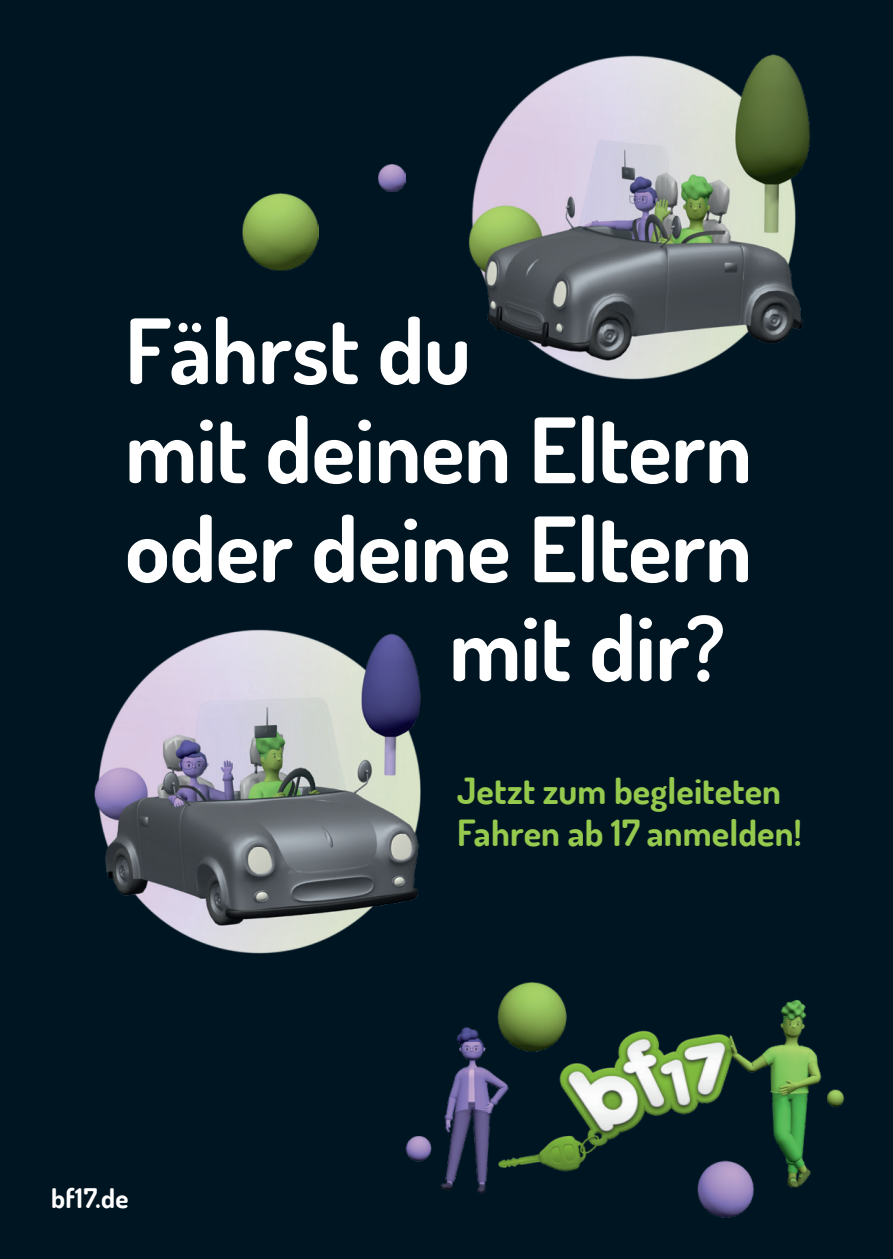
<style>
.page{position:relative;width:893px;height:1259px;background:#001522}
.page>*{position:absolute;margin:0;border:0;box-sizing:border-box;transform-origin:0 0}
.t1{font:700 90px "Dosis";letter-spacing:-.005em;color:#fff}
.t2{font:700 36px/42px "Dosis";letter-spacing:.005em;color:#96ca4e}
.t3{font:700 27px "Dosis";letter-spacing:.02em;color:#fff}
</style>
<div class="page">
<img style="left:243px;top:194px;width:75px;height:76px">
<img style="left:378px;top:165px;width:27px;height:27px">
<img style="left:469px;top:54px;width:341px;height:326px">
<img style="left:94px;top:629px;width:327px;height:325px">
<img style="left:351px;top:935px;width:494px;height:283px">
<p class="t1" style="left:125px;top:293px;width:347px">Fährst du</p>
<p class="t1" style="left:125px;top:392px;width:629px">mit deinen Eltern</p>
<p class="t1" style="left:125px;top:491px;width:629px">oder deine Eltern</p>
<p class="t1" style="left:449px;top:590px;width:277px">mit dir?</p>
<p class="t3" style="left:51px;top:1180px;width:79px">bf17.de</p>
<p class="t2" style="left:457px;top:769px;width:346px">Jetzt zum begleiteten<br>Fahren ab 17 anmelden!</p>
</div>
